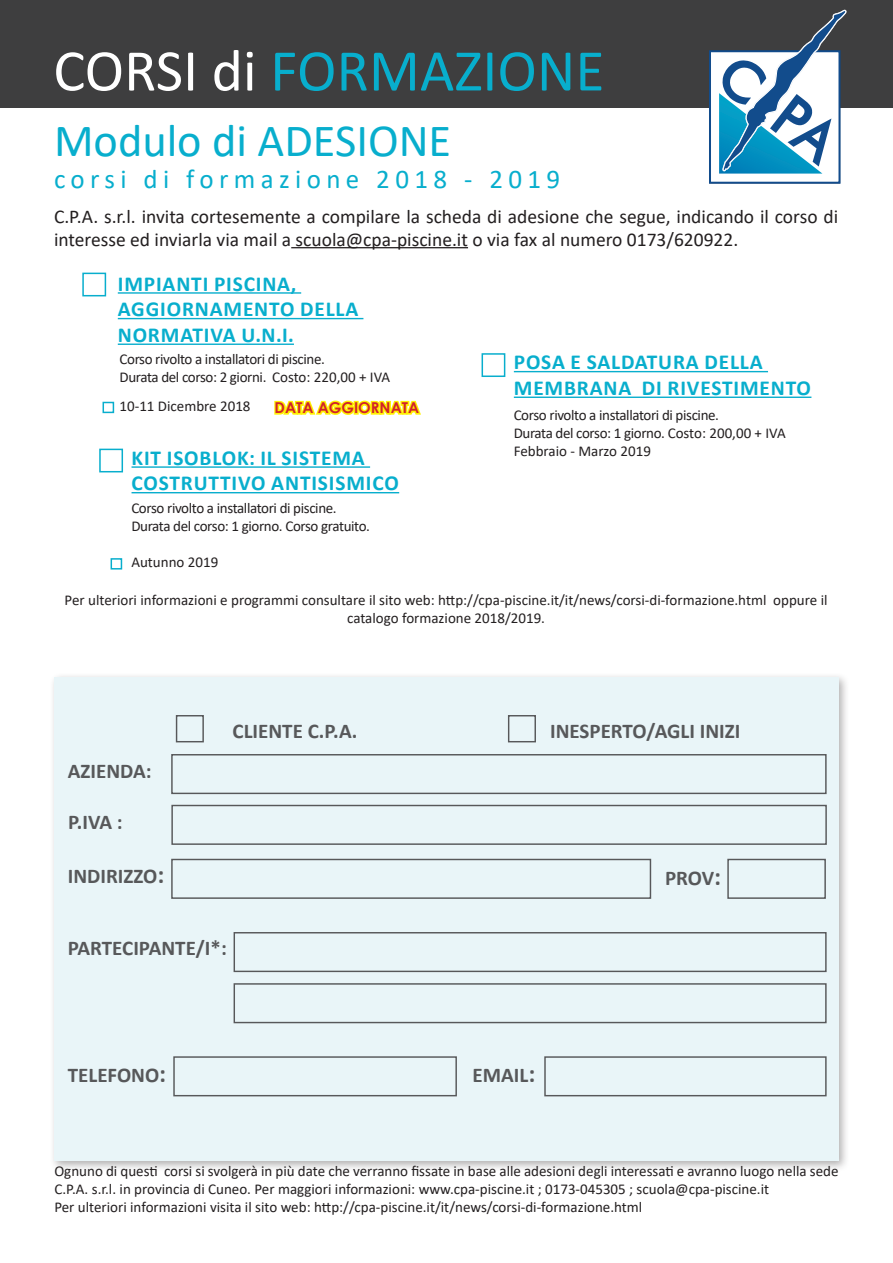
<style>
.page{position:relative;width:893px;height:1263px;background:#fff}
.page>*{position:absolute;margin:0;border:0;box-sizing:border-box;transform-origin:0 0}
.t1{font:59.7px "Calibri";color:#08aecd}
.t2{font:46.35px "Calibri";color:#08aecd}
.t3{font:27px "Calibri";letter-spacing:.2em;color:#08aecd}
.t4{font:700 21.3px/25.7px "Calibri";letter-spacing:.04em;color:#08aecd}
.t5{font:700 21px "Calibri";color:#57585a}
.t6{font:19.5px/22.5px "Calibri";color:#231f20}
.t7{font:15px/18px "Calibri";color:#231f20}
.t8{font:15px "Calibri";letter-spacing:-.025em;color:#231f20}
.t9{font:700 15px "Century Gothic";color:#d1232a}
.s1{color:#fff}
.s2{font-size:25.2px}
</style>
<div class="page">
<div style="left:49px;top:672px;width:801px;height:500px;background:#231f20;opacity:.35"></div>
<div style="left:54px;top:678px;width:785px;height:483px;background:#e9f5f8"></div>
<hr style="left:291px;top:247px;width:177px;height:1px;background:#231f20">
<div style="left:0;top:0;width:893px;height:107px;background:#3e3e3f"></div>
<div style="left:710px;top:51px;width:130px;height:132px;background:#fff"></div>
<div style="left:709px;top:50px;width:131px;height:134px;border:2px solid #124c8c"></div>
<svg style="left:719px;top:10px;width:128px;height:164px"></svg>
<hr style="left:118px;top:292px;width:183px;height:2px;background:#08aecd">
<hr style="left:118px;top:318px;width:245px;height:1px;background:#08aecd">
<hr style="left:118px;top:343px;width:176px;height:2px;background:#08aecd">
<div style="left:82px;top:273px;width:24px;height:23px;border:2px solid #08aecd"></div>
<div style="left:171px;top:754px;width:656px;height:40px;border:1px solid #57585a"></div>
<div style="left:176px;top:715px;width:28px;height:27px;border:1px solid #57585a"></div>
<div style="left:508px;top:715px;width:28px;height:27px;border:1px solid #57585a"></div>
<div style="left:171px;top:859px;width:480px;height:40px;border:1px solid #57585a"></div>
<div style="left:727px;top:859px;width:99px;height:40px;border:1px solid #57585a"></div>
<div style="left:234px;top:932px;width:593px;height:40px;border:1px solid #57585a"></div>
<div style="left:234px;top:983px;width:593px;height:40px;border:1px solid #57585a"></div>
<div style="left:173px;top:1056px;width:284px;height:40px;border:1px solid #57585a"></div>
<div style="left:544px;top:1056px;width:283px;height:40px;border:1px solid #57585a"></div>
<hr style="left:132px;top:466px;width:238px;height:2px;background:#08aecd">
<hr style="left:132px;top:492px;width:267px;height:1px;background:#08aecd">
<div style="left:99px;top:449px;width:24px;height:23px;border:2px solid #08aecd"></div>
<hr style="left:514px;top:371px;width:254px;height:1px;background:#08aecd">
<hr style="left:514px;top:397px;width:297px;height:1px;background:#08aecd">
<div style="left:482px;top:353px;width:23px;height:24px;border:2px solid #08aecd"></div>
<div style="left:171px;top:805px;width:656px;height:40px;border:1px solid #57585a"></div>
<div style="left:103px;top:402px;width:11px;height:11px;border:2px solid #08aecd"></div>
<div style="left:111px;top:558px;width:11px;height:11px;border:2px solid #08aecd"></div>
<svg style="left:274px;top:400px;width:147px;height:15px;background:#fff43c"></svg>
<p class="t1" style="left:53px;top:29px;width:553px"><span class="s1">CORSI di</span> FORMAZIONE</p>
<p class="t2" style="left:54px;top:108px;width:399px">Modulo di ADESIONE</p>
<p class="t3" style="left:54px;top:161px;width:508px">corsi di formazione 2018 - 2019</p>
<p class="t6" style="left:54px;top:205px;width:786px">C.P.A. s.r.l. invita cortesemente a compilare la scheda di adesione che segue, indicando il corso di interesse ed inviarla via mail a scuola@cpa-piscine.it o via fax al numero 0173/620922.</p>
<p class="t4" style="left:118px;top:270px;width:180px">IMPIANTI PISCINA,</p>
<p class="t4" style="left:118px;top:296px;width:242px">AGGIORNAMENTO DELLA<br>NORMATIVA U.N.I.</p>
<p class="t8" style="left:120px;top:349px;width:207px">Corso rivolto a installatori di piscine.</p>
<p class="t8" style="left:120px;top:367px;width:272px">Durata del corso: 2 giorni. Costo: 220,00 + IVA</p>
<p class="t7" style="left:120px;top:397px;width:133px">10-11 Dicembre 2018</p>
<p class="t9" style="left:275px;top:396px;width:146px">DATA AGGIORNATA</p>
<p class="t4" style="left:132px;top:444px;width:235px">KIT ISOBLOK: IL SISTEMA</p>
<p class="t4" style="left:132px;top:470px;width:269px">COSTRUTTIVO ANTISISMICO</p>
<p class="t8" style="left:131px;top:498px;width:207px">Corso rivolto a installatori di piscine.</p>
<p class="t8" style="left:131px;top:516px;width:240px">Durata del corso: 1 giorno. Corso gratuito.</p>
<p class="t7" style="left:131px;top:553px;width:88px">Autunno 2019</p>
<p class="t4" style="left:514px;top:349px;width:299px">POSA E SALDATURA DELLA<br>MEMBRANA DI RIVESTIMENTO</p>
<p class="t8" style="left:514px;top:404px;width:207px">Corso rivolto a installatori di piscine.</p>
<p class="t8" style="left:514px;top:422px;width:274px">Durata del corso: 1 giorno. Costo: 200,00 + IVA</p>
<p class="t7" style="left:514px;top:441px;width:139px">Febbraio - Marzo 2019</p>
<p class="t7" style="left:65px;top:591px;width:764px;text-align:center">Per ulteriori informazioni e programmi consultare il sito web: http://cpa-piscine.it/it/news/corsi-di-formazione.html oppure il catalogo formazione 2018/2019.</p>
<p class="t5" style="left:68px;top:756px;width:85px">AZIENDA:</p>
<p class="t5" style="left:68px;top:807px;width:56px">P.IVA :</p>
<p class="t5" style="left:233px;top:716px;width:126px">CLIENTE C.P.A.</p>
<p class="t5" style="left:550px;top:716px;width:192px">INESPERTO/AGLI INIZI</p>
<p class="t5" style="left:68px;top:861px;width:98px">INDIRIZZO<span class="s2">:</span></p>
<p class="t5" style="left:665px;top:863px;width:57px">PROV<span class="s2">:</span></p>
<p class="t5" style="left:68px;top:933px;width:160px">PARTECIPANTE/I*:</p>
<p class="t5" style="left:68px;top:1060px;width:100px">TELEFONO<span class="s2">:</span></p>
<p class="t5" style="left:473px;top:1060px;width:64px">EMAIL<span class="s2">:</span></p>
<p class="t7" style="left:54px;top:1161px;width:786px">Ognuno di questi corsi si svolgerà in più date che verranno fissate in base alle adesioni degli interessati e avranno luogo nella sede<br>C.P.A. s.r.l. in provincia di Cuneo. Per maggiori informazioni: www.cpa-piscine.it ; 0173-045305 ; scuola@cpa-piscine.it</p>
<p class="t7" style="left:54px;top:1197px;width:589px">Per ulteriori informazioni visita il sito web: http://cpa-piscine.it/it/news/corsi-di-formazione.html</p>
</div>
